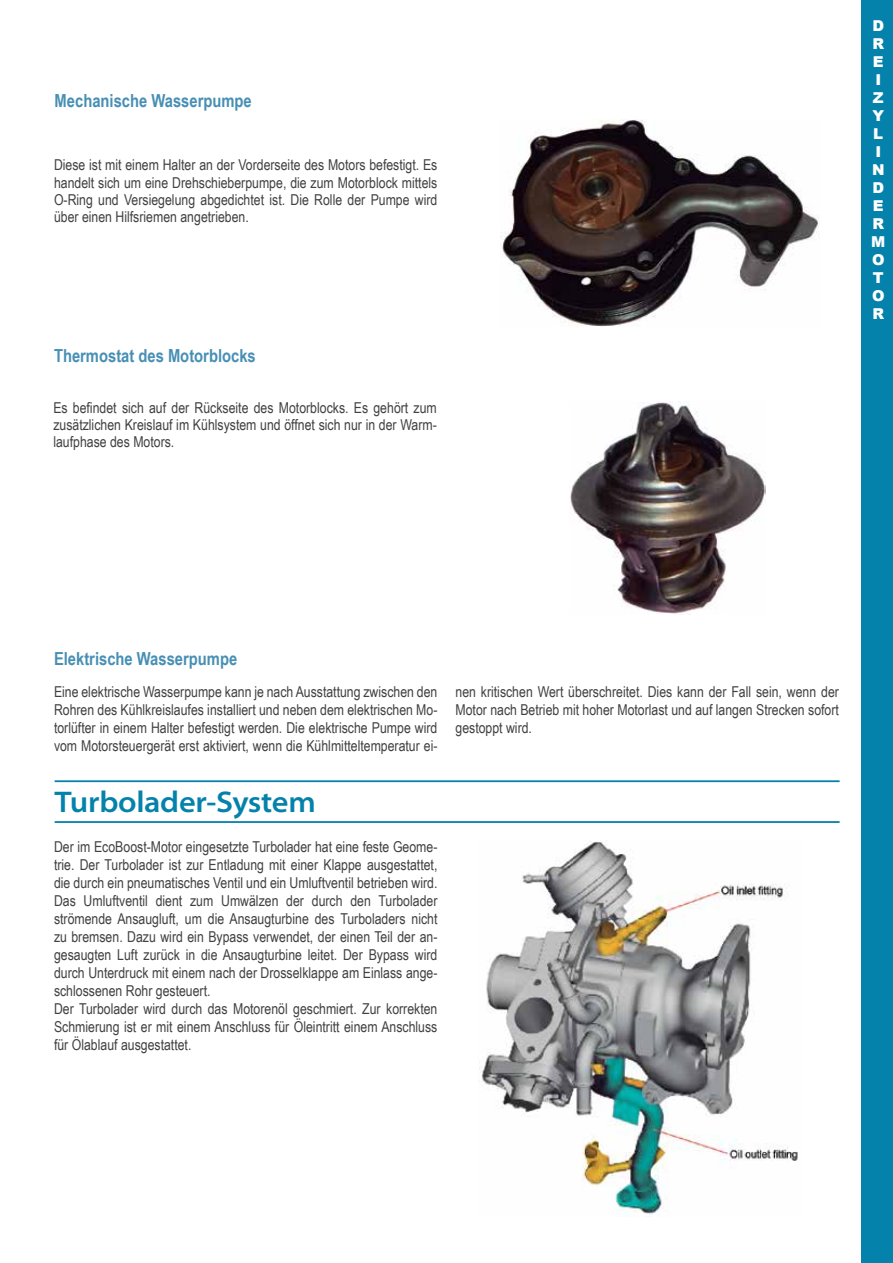
<style>
.page{position:relative;width:893px;height:1263px;background:#fff}
.page>*{position:absolute;margin:0;border:0;box-sizing:border-box;transform-origin:0 0}
.t1{font:600 semi-expanded 30px "Myriad Pro";letter-spacing:-.01em;color:#0482ab}
.t2{font:700 18px "Arial Narrow";color:#478fb4}
.t3{font:15px/18px "Arial Narrow";color:#414042;text-align:justify}
.t4{font:900 15px/18px "Arial";color:#fff}
</style>
<div class="page">
<div style="left:862px;top:0;width:31px;height:1263px;background:#0482ab"></div>
<img style="left:501px;top:119px;width:319px;height:207px">
<img style="left:570px;top:402px;width:195px;height:212px">
<hr style="left:55px;top:780px;width:785px;height:2px;background:#0482ab">
<hr style="left:55px;top:821px;width:785px;height:2px;background:#0482ab">
<img style="left:478px;top:841px;width:320px;height:375px">
<p class="t2" style="left:55px;top:87px;width:199px">Mechanische Wasserpumpe</p>
<p class="t3" style="left:54px;top:156px;width:385px;line-height:17.2px">Diese ist mit einem Halter an der Vorderseite des Motors befestigt. Es handelt sich um eine Drehschieberpumpe, die zum Motorblock mittels O-Ring und Versiegelung abgedichtet ist. Die Rolle der Pumpe wird über einen Hilfsriemen angetrieben.</p>
<p class="t2" style="left:54px;top:342px;width:203px">Thermostat des Motorblocks</p>
<p class="t3" style="left:53px;top:398px;width:385px;line-height:17.2px">Es befindet sich auf der Rückseite des Motorblocks. Es gehört zum zusätzlichen Kreislauf im Kühlsystem und öffnet sich nur in der Warm&shy;laufphase des Motors.</p>
<p class="t4" style="left:871px;top:16px;width:16px">D<br>R<br>E<br>I<br>Z<br>Y<br>L<br>I<br>N<br>D<br>E<br>R<br>M<br>O<br>T<br>O<br>R</p>
<p class="t2" style="left:54px;top:645px;width:185px">Elektrische Wasserpumpe</p>
<p class="t3" style="left:54px;top:682px;width:385px">Eine elektrische Wasserpumpe kann je nach Ausstattung zwischen den Rohren des Kühlkreislaufes installiert und neben dem elektrischen Mo&shy;torlüfter in einem Halter befestigt werden. Die elektrische Pumpe wird vom Motorsteuergerät erst aktiviert, wenn die Kühlmitteltemperatur ei-</p>
<p class="t3" style="left:455px;top:682px;width:385px">nen kritischen Wert überschreitet. Dies kann der Fall sein, wenn der Motor nach Betrieb mit hoher Motorlast und auf langen Strecken sofort gestoppt wird.</p>
<h1 class="t1" style="left:55px;top:785px;width:263px">Turbolader-System</h1>
<p class="t3" style="left:54px;top:837px;width:385px;text-align:left">Der im EcoBoost-Motor eingesetzte Turbolader hat eine feste Geome&shy;trie. Der Turbolader ist zur Entladung mit einer Klappe ausgestattet, die durch ein pneumatisches Ventil und ein Umluftventil betrieben wird.<br>Das Umluftventil dient zum Umwälzen der durch den Turbolader strömende Ansaugluft, um die Ansaugturbine des Turboladers nicht zu bremsen. Dazu wird ein Bypass verwendet, der einen Teil der an&shy;gesaugten Luft zurück in die Ansaugturbine leitet. Der Bypass wird durch Unterdruck mit einem nach der Drosselklappe am Einlass ange&shy;schlossenen Rohr gesteuert.<br>Der Turbolader wird durch das Motorenöl geschmiert. Zur korrekten Schmierung ist er mit einem Anschluss für Öleintritt einem Anschluss für Ölablauf ausgestattet.</p>
</div>
